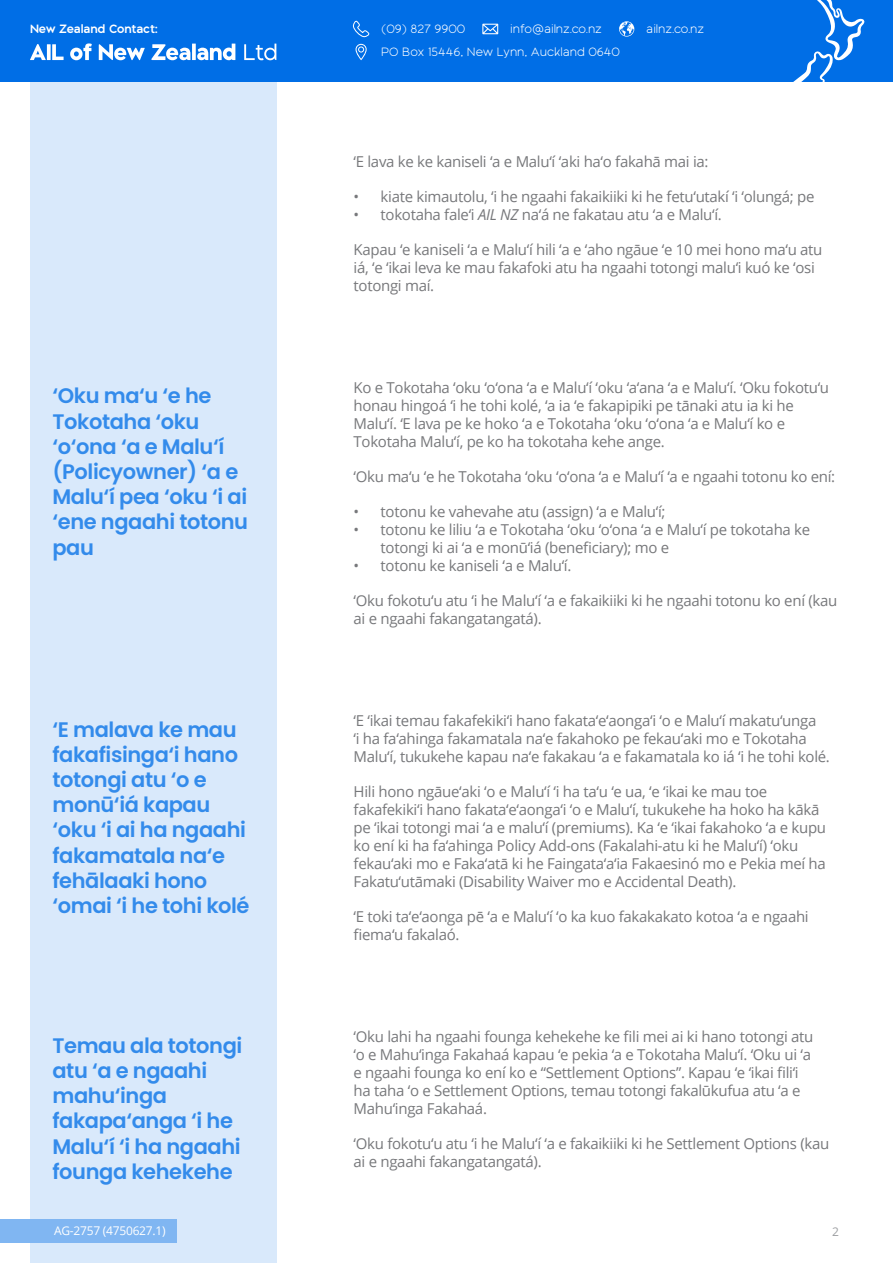
<style>
.page{position:relative;width:893px;height:1263px;background:#fff}
.page>*{position:absolute;margin:0;border:0;box-sizing:border-box;transform-origin:0 0}
.t1{font:600 21px/25.2px "Poppins";letter-spacing:-.02em;color:#338beb}
.t2{font:15px/18px "Open Sans";letter-spacing:-.02em;color:#77787b}
.t3{font:300 12.3px "Black Sans";letter-spacing:-.01em;color:#fff}
.t4{font:600 12.3px "Black Sans";letter-spacing:-.01em;color:#fff}
.t5{font:12px "Open Sans";letter-spacing:-.02em;color:#fff}
.t6{font:12px "Open Sans";color:#9d9fa2}
.s1{font-style:italic}
</style>
<div class="page">
<div style="left:30px;top:81px;width:246px;height:1182px;background:#d9e9fb"></div>
<div style="left:0;top:0;width:893px;height:81px;background:#006ee6"></div>
<svg style="left:777px;top:0;width:88px;height:82px"></svg>
<svg style="left:356px;top:44px;width:11px;height:16px"></svg>
<svg style="left:30px;top:44px;width:16px;height:16px"></svg>
<svg style="left:47px;top:44px;width:4px;height:16px"></svg>
<svg style="left:52px;top:44px;width:12px;height:16px"></svg>
<svg style="left:70px;top:43px;width:22px;height:17px"></svg>
<svg style="left:99px;top:44px;width:46px;height:16px"></svg>
<svg style="left:151px;top:44px;width:39px;height:16px"></svg>
<svg style="left:192px;top:44px;width:4px;height:16px"></svg>
<svg style="left:197px;top:44px;width:38px;height:16px"></svg>
<svg style="left:244px;top:44px;width:32px;height:16px"></svg>
<svg style="left:353px;top:20px;width:16px;height:18px"></svg>
<svg style="left:482px;top:24px;width:16px;height:10px"></svg>
<svg style="left:619px;top:21px;width:15px;height:16px"></svg>
<div style="left:0;top:1219px;width:177px;height:24px;background:#80b6f2"></div>
<p class="t4" style="left:30px;top:21px;width:130px">New Zealand Contact:</p>
<p class="t3" style="left:381px;top:21px;width:86px">(09) 827 9900</p>
<p class="t3" style="left:510px;top:21px;width:93px">info@ailnz.co.nz</p>
<p class="t3" style="left:646px;top:21px;width:60px">ailnz.co.nz</p>
<p class="t3" style="left:381px;top:45px;width:240px">PO Box 15446, New Lynn, Auckland 0640</p>
<p class="t2" style="left:354px;top:152px;width:356px">‘E lava ke ke kaniseli ‘a e Malu‘í ‘aki ha‘o fakahā mai ia:</p>
<p class="t2" style="left:354px;top:187px;width:462px">• kiate kimautolu, ‘i he ngaahi fakaikiiki ki he fetu‘utakí ‘i ‘olungá; pe</p>
<p class="t2" style="left:354px;top:205px;width:370px">• tokotaha fale‘i <span class="s1">AIL NZ</span> na‘á ne fakatau atu ‘a e Malu‘í.</p>
<p class="t2" style="left:354px;top:240px;width:470px">Kapau ‘e kaniseli ‘a e Malu‘í hili ‘a e ‘aho ngāue ‘e 10 mei hono ma‘u atu iá, ‘e ‘ikai leva ke mau fakafoki atu ha ngaahi totongi malu‘i kuó ke ‘osi totongi maí.</p>
<h1 class="t1" style="left:52px;top:384px;width:197px">‘Oku ma‘u ‘e he<br>Tokotaha ‘oku ‘o‘ona ‘a e Malu‘í (Policyowner) ‘a e<br>Malu‘í pea ‘oku ‘i ai ‘ene ngaahi totonu pau</h1>
<p class="t2" style="left:354px;top:378px;width:477px">Ko e Tokotaha ‘oku ‘o‘ona ‘a e Malu‘í ‘oku ‘a‘ana ‘a e Malu‘í. ‘Oku fokotu‘u honau hingoá ‘i he tohi kolé, ‘a ia ‘e fakapipiki pe tānaki atu ia ki he Malu‘í. ‘E lava pe ke hoko ‘a e Tokotaha ‘oku ‘o‘ona ‘a e Malu‘í ko e Tokotaha Malu‘í, pe ko ha tokotaha kehe ange.</p>
<p class="t2" style="left:354px;top:467px;width:483px">‘Oku ma‘u ‘e he Tokotaha ‘oku ‘o‘ona ‘a e Malu‘í ‘a e ngaahi totonu ko ení:</p>
<p class="t2" style="left:354px;top:502px;width:313px">• totonu ke vahevahe atu (assign) ‘a e Malu‘í;</p>
<p class="t2" style="left:381px;top:520px;width:431px;text-indent:-27px">• totonu ke liliu ‘a e Tokotaha ‘oku ‘o‘ona ‘a e Malu‘í pe tokotaha ke totongi ki ai ‘a e monū‘iá (beneficiary); mo e</p>
<p class="t2" style="left:354px;top:556px;width:219px">• totonu ke kaniseli ‘a e Malu‘í.</p>
<p class="t2" style="left:354px;top:591px;width:485px">‘Oku fokotu‘u atu ‘i he Malu‘í ‘a e fakaikiiki ki he ngaahi totonu ko ení (kau ai e ngaahi fakangatangatá).</p>
<h1 class="t1" style="left:52px;top:717px;width:199px">‘E malava ke mau fakafisinga‘i hano totongi atu ‘o e monū‘iá kapau ‘oku ‘i ai ha ngaahi fakamatala na‘e fehālaaki hono ‘omai ‘i he tohi kolé</h1>
<p class="t2" style="left:354px;top:711px;width:478px">‘E ‘ikai temau fakafekiki‘i hano fakata‘e‘aonga‘i ‘o e Malu‘í makatu‘unga<br>‘i ha fa‘ahinga fakamatala na‘e fakahoko pe fekau‘aki mo e Tokotaha<br>Malu‘í, tukukehe kapau na‘e fakakau ‘a e fakamatala ko iá ‘i he tohi kolé.</p>
<p class="t2" style="left:354px;top:782px;width:474px">Hili hono ngāue‘aki ‘o e Malu‘í ‘i ha ta‘u ‘e ua, ‘e ‘ikai ke mau toe fakafekiki‘i hano fakata‘e‘aonga‘i ‘o e Malu‘í, tukukehe ha hoko ha kākā pe ‘ikai totongi mai ‘a e malu‘í (premiums). Ka ‘e ‘ikai fakahoko ‘a e kupu ko ení ki ha fa‘ahinga Policy Add-ons (Fakalahi-atu ki he Malu‘í) ‘oku fekau‘aki mo e Faka‘atā ki he Faingata‘a‘ia Fakaesinó mo e Pekia meí ha Fakatu‘utāmaki (Disability Waiver mo e Accidental Death).</p>
<p class="t2" style="left:354px;top:907px;width:457px">‘E toki ta‘e‘aonga pē ‘a e Malu‘í ‘o ka kuo fakakakato kotoa ‘a e ngaahi fiema‘u fakalaó.</p>
<h1 class="t1" style="left:52px;top:1033px;width:191px">Temau ala totongi atu ‘a e ngaahi mahu‘inga fakapa‘anga ‘i he<br>Malu‘í ‘i ha ngaahi founga kehekehe</h1>
<p class="t2" style="left:354px;top:1027px;width:461px">‘Oku lahi ha ngaahi founga kehekehe ke fili mei ai ki hano totongi atu ‘o e Mahu‘inga Fakahaá kapau ‘e pekia ‘a e Tokotaha Malu‘í. ‘Oku ui ‘a e ngaahi founga ko ení ko e “Settlement Options”. Kapau ‘e ‘ikai fili‘i ha taha ‘o e Settlement Options, temau totongi fakalūkufua atu ‘a e Mahu‘inga Fakahaá.</p>
<p class="t2" style="left:354px;top:1134px;width:477px">‘Oku fokotu‘u atu ‘i he Malu‘í ‘a e fakaikiiki ki he Settlement Options (kau ai e ngaahi fakangatangatá).</p>
<p class="t5" style="left:54px;top:1223px;width:113px">AG-2757 (4750627.1)</p>
<p class="t6" style="left:832px;top:1223px;width:8px">2</p>
</div>
